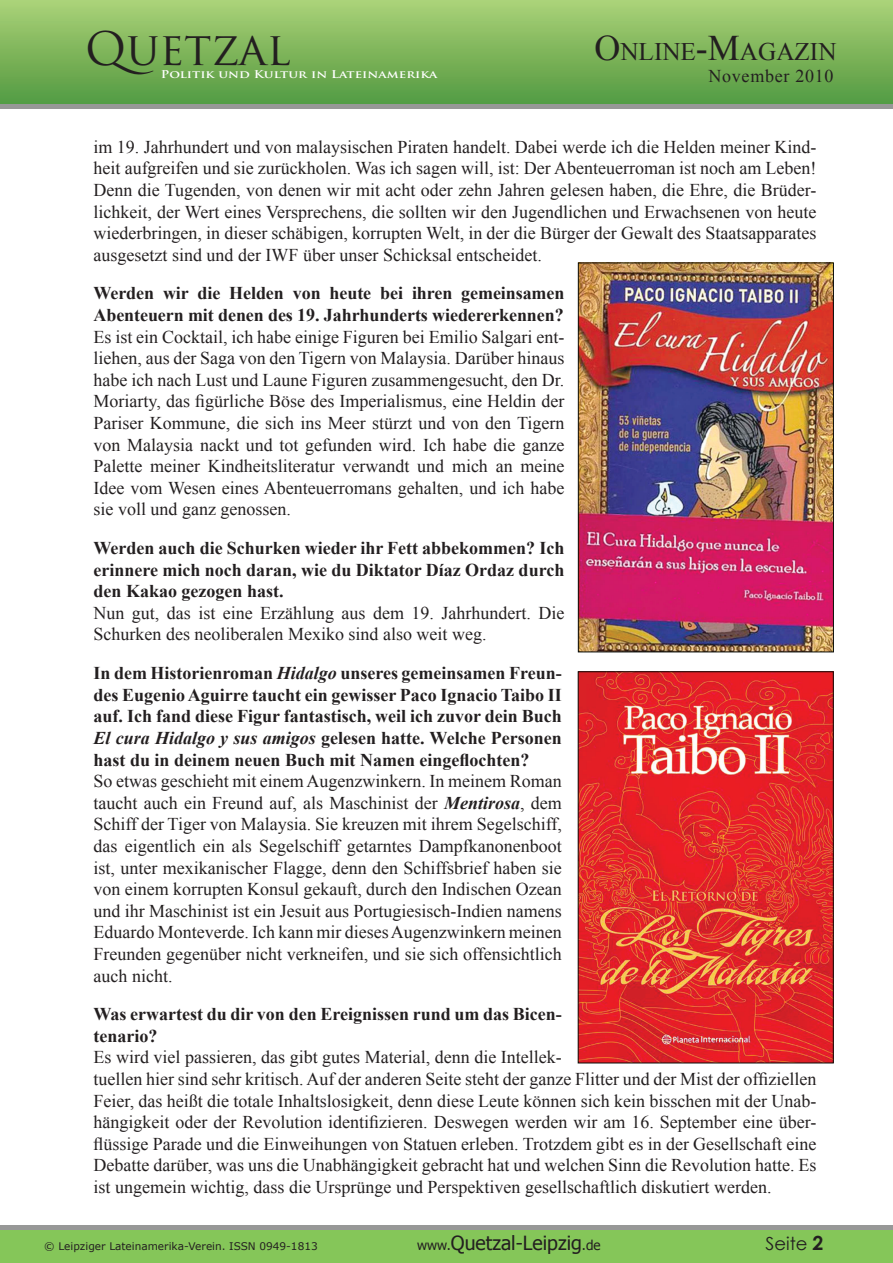
<style>
.page{position:relative;width:893px;height:1263px;background:#fff}
.page>*{position:absolute;margin:0;border:0;box-sizing:border-box;transform-origin:0 0}
.t1{font:45px "Trajan Pro";color:#231f20}
.t2{font:25.2px "Times New Roman";color:#231f20}
.t3{font:19.5px "Tahoma";color:#231f20}
.t4{font:18px/21.6px "Times New Roman";color:#231f20;text-align:justify}
.t5{font:700 18px/21.6px "Times New Roman";color:#231f20}
.t6{font:18px "Times New Roman";letter-spacing:.04em;color:#231f20}
.t7{font:18px "Century Gothic";color:#231f20}
.t8{font:10.5px "Verdana";color:#231f20}
.t9{font:700 10.5px "Trajan Pro";color:#fff;scale:1.24 1}
.s1{font-size:36px}
.s2{font-style:italic}
.s3{font-weight:700;font-style:italic}
.s4{font-size:13.5px}
</style>
<div class="page">
<div style="left:0;top:1px;width:893px;height:103px;background:linear-gradient(to bottom,#aad177,#539a41)"></div>
<img style="left:580px;top:265px;width:252px;height:385px">
<div style="left:578px;top:263px;width:256px;height:389px;border:1px solid #0d100c"></div>
<img style="left:580px;top:674px;width:251px;height:387px">
<div style="left:0;top:104px;width:893px;height:5px;background:#979897"></div>
<hr style="left:0;top:1225px;width:893px;height:4px;background:#979897">
<div style="left:0;top:1230px;width:893px;height:33px;background:#85c659"></div>
<h1 class="t1" style="left:85px;top:20px;width:207px">QUETZAL</h1>
<p class="t9" style="left:161px;top:68px;width:225px">Politik und Kultur in Lateinamerika</p>
<h2 class="t2" style="left:594px;top:35px;width:244px"><span class="s1">O</span>nline<span class="s1">-M</span>agazin</h2>
<p class="t6" style="left:708px;top:64px;width:127px">November 2010</p>
<p class="t4" style="left:94px;top:136px;width:724px">im 19. Jahrhundert und von malaysischen Piraten handelt. Dabei werde ich die Helden meiner Kind&shy;heit aufgreifen und sie zurückholen. Was ich sagen will, ist: Der Abenteuerroman ist noch am Leben!<br>Denn die Tugenden, von denen wir mit acht oder zehn Jahren gelesen haben, die Ehre, die Brüder&shy;lichkeit, der Wert eines Versprechens, die sollten wir den Jugendlichen und Erwachsenen von heute wiederbringen, in dieser schäbigen, korrupten Welt, in der die Bürger der Gewalt des Staatsapparates ausgesetzt sind und der IWF über unser Schicksal entscheidet.</p>
<p class="t5" style="left:94px;top:282px;width:472px">Werden wir die Helden von heute bei ihren gemeinsamen<br>Abenteuern mit denen des 19. Jahrhunderts wiedererkennen?</p>
<p class="t4" style="left:94px;top:326px;width:472px">Es ist ein Cocktail, ich habe einige Figuren bei Emilio Salgari ent&shy;liehen, aus der Saga von den Tigern von Malaysia. Darüber hinaus habe ich nach Lust und Laune Figuren zusammengesucht, den Dr.<br>Moriarty, das figürliche Böse des Imperialismus, eine Heldin der Pariser Kommune, die sich ins Meer stürzt und von den Tigern von Malaysia nackt und tot gefunden wird. Ich habe die ganze Palette meiner Kindheitsliteratur verwandt und mich an meine Idee vom Wesen eines Abenteuerromans gehalten, und ich habe sie voll und ganz genossen.</p>
<p class="t5" style="left:94px;top:537px;width:472px;text-align:justify">Werden auch die Schurken wieder ihr Fett abbekommen? Ich erinnere mich noch daran, wie du Diktator Díaz Ordaz durch den Kakao gezogen hast.</p>
<p class="t4" style="left:94px;top:602px;width:472px">Nun gut, das ist eine Erzählung aus dem 19. Jahrhundert. Die<br>Schurken des neoliberalen Mexiko sind also weit weg.</p>
<p class="t5" style="left:94px;top:662px;width:470px;text-align:justify">In dem Historienroman <span class="s2">Hidalgo</span> unseres gemeinsamen Freun&shy;des Eugenio Aguirre taucht ein gewisser Paco Ignacio Taibo II auf. Ich fand diese Figur fantastisch, weil ich zuvor dein Buch <span class="s2">El cura Hidalgo y sus amigos</span> gelesen hatte. Welche Personen hast du in deinem neuen Buch mit Namen eingeflochten?</p>
<p class="t4" style="left:94px;top:770px;width:470px">So etwas geschieht mit einem Augenzwinkern. In meinem Roman taucht auch ein Freund auf, als Maschinist der <span class="s3">Mentirosa</span>, dem Schiff der Tiger von Malaysia. Sie kreuzen mit ihrem Segelschiff, das eigentlich ein als Segelschiff getarntes Dampfkanonenboot ist, unter mexikanischer Flagge, denn den Schiffsbrief haben sie von einem korrupten Konsul gekauft, durch den Indischen Ozean und ihr Maschinist ist ein Jesuit aus Portugiesisch-Indien namens Eduardo Monteverde. Ich kann mir dieses Augenzwinkern meinen Freunden gegenüber nicht verkneifen, und sie sich offensichtlich auch nicht.</p>
<p class="t5" style="left:94px;top:1003px;width:470px">Was erwartest du dir von den Ereignissen rund um das Bicen&shy;tenario?</p>
<p class="t4" style="left:94px;top:1046px;width:724px;text-align:left">Es wird viel passieren, das gibt gutes Material, denn die Intellek-<br>tuellen hier sind sehr kritisch. Auf der anderen Seite steht der ganze Flitter und der Mist der offiziellen Feier, das heißt die totale Inhaltslosigkeit, denn diese Leute können sich kein bisschen mit der Unab&shy;hängigkeit oder der Revolution identifizieren. Deswegen werden wir am 16. September eine über&shy;flüssige Parade und die Einweihungen von Statuen erleben. Trotzdem gibt es in der Gesellschaft eine Debatte darüber, was uns die Unabhängigkeit gebracht hat und welchen Sinn die Revolution hatte. Es ist ungemein wichtig, dass die Ursprünge und Perspektiven gesellschaftlich diskutiert werden.</p>
<p class="t8" style="left:44px;top:1239px;width:275px">© Leipziger Lateinamerika-Verein. ISSN 0949-1813</p>
<p class="t3" style="left:417px;top:1230px;width:185px"><span class="s4">www.</span>Quetzal-Leipzig<span class="s4">.de</span></p>
<p class="t7" style="left:766px;top:1231px;width:44px">Seite</p>
</div>
